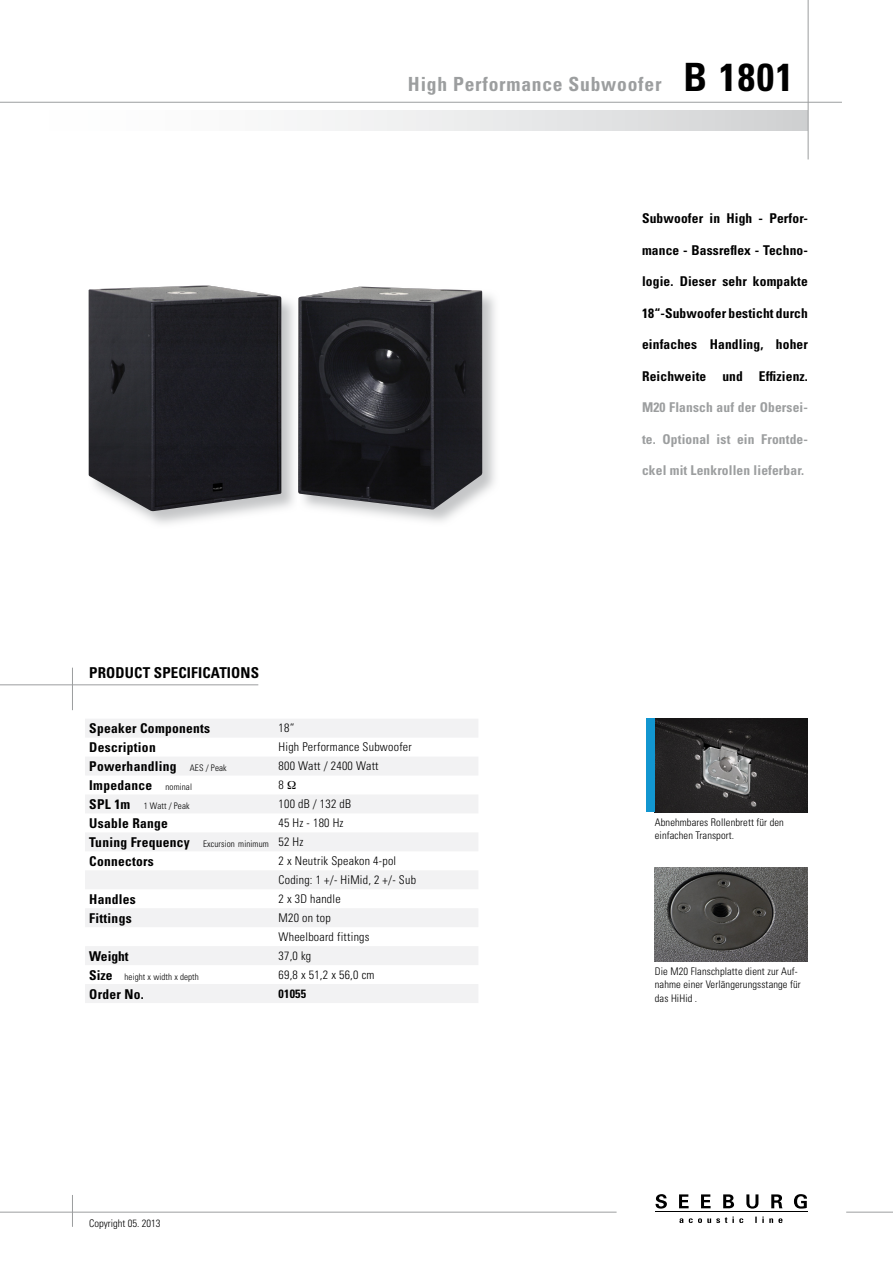
<style>
.page{position:relative;width:893px;height:1263px;background:#fff}
.page>*{position:absolute;margin:0;border:0;box-sizing:border-box;transform-origin:0 0}
.t1{font:700 condensed 39px "Univers";color:#000}
.t2{font:700 condensed 19.5px "Univers";letter-spacing:.04em;color:#9c9e9f}
.t3{font:700 condensed 15px "Univers";letter-spacing:.01em;color:#000}
.t4{font:700 condensed 13.5px "Univers";letter-spacing:.01em;color:#000}
.t5{font:700 condensed 13.5px "Univers";letter-spacing:.01em;color:#9c9e9f}
.t6{font:300 condensed 12px/18.9px "Univers";letter-spacing:.02em;color:#000}
.t7{font:700 condensed 12px "Univers";letter-spacing:.02em;color:#000}
.t8{font:300 condensed 10.5px/13.5px "Univers";letter-spacing:.01em;color:#000}
.t9{font:300 condensed 9px "Univers";letter-spacing:.01em;color:#000}
.s1{font-weight:300;font-size:9px}
.s2{font-weight:700;font-size:13.5px}
.s3{font-size:12px}
</style>
<div class="page">
<img style="left:655px;top:867px;width:153px;height:94px">
<img style="left:655px;top:719px;width:153px;height:93px">
<hr style="left:0;top:684px;width:258px;height:1px;background:#9c9e9f">
<hr style="left:72px;top:668px;width:1px;height:42px;background:#9c9e9f">
<div style="left:0;top:111px;width:808px;height:19px;background:linear-gradient(to right,#fff,#d4d5d6)"></div>
<hr style="left:0;top:102px;width:842px;height:1px;background:#9c9e9f">
<hr style="left:808px;top:0;width:1px;height:159px;background:#9c9e9f">
<hr style="left:0;top:1212px;width:617px;height:1px;background:#9c9e9f">
<hr style="left:846px;top:1212px;width:47px;height:1px;background:#9c9e9f">
<hr style="left:655px;top:1211px;width:152px;height:1px;background:#000">
<svg style="left:679px;top:1216px;width:103px;height:7px"></svg>
<svg style="left:655px;top:1194px;width:12px;height:14px"></svg>
<svg style="left:679px;top:1194px;width:10px;height:14px"></svg>
<svg style="left:701px;top:1194px;width:10px;height:14px"></svg>
<svg style="left:723px;top:1194px;width:11px;height:14px"></svg>
<svg style="left:746px;top:1194px;width:12px;height:14px"></svg>
<svg style="left:771px;top:1194px;width:11px;height:14px"></svg>
<svg style="left:794px;top:1194px;width:13px;height:14px"></svg>
<hr style="left:72px;top:1195px;width:1px;height:32px;background:#9c9e9f">
<div style="left:646px;top:719px;width:9px;height:93px;background:#1296d0"></div>
<img style="left:88px;top:290px;width:206px;height:234px">
<img style="left:89px;top:285px;width:192px;height:226px">
<img style="left:332px;top:286px;width:163px;height:236px">
<img style="left:298px;top:287px;width:184px;height:222px">
<svg style="left:85px;top:719px;width:393px;height:284px;fill:#f2f2f3"></svg>
<svg style="left:288px;top:781px;width:8px;height:8px"></svg>
<h2 class="t2" style="left:408px;top:72px;width:255px">High Performance Subwoofer</h2>
<h1 class="t1" style="left:683px;top:53px;width:111px">B 1801</h1>
<p class="t3" style="left:89px;top:663px;width:171px">PRODUCT SPECIFICATIONS</p>
<p class="t4" style="left:89px;top:720px;width:122px">Speaker Components</p>
<p class="t6" style="left:279px;top:718px;width:17px">18“</p>
<p class="t4" style="left:89px;top:739px;width:68px">Description</p>
<p class="t6" style="left:279px;top:737px;width:135px">High Performance Subwoofer</p>
<p class="t4" style="left:89px;top:758px;width:139px">Powerhandling <span class="s1">AES / Peak</span></p>
<p class="t6" style="left:279px;top:756px;width:102px">800 Watt / 2400 Watt</p>
<p class="t4" style="left:89px;top:777px;width:104px">Impedance <span class="s1">nominal</span></p>
<p class="t6" style="left:279px;top:775px;width:7px">8</p>
<p class="t9" style="left:89px;top:801px;width:102px"><span class="s2">SPL 1m</span> 1 Watt / Peak</p>
<p class="t6" style="left:279px;top:794px;width:74px">100 dB / 132 dB</p>
<p class="t4" style="left:89px;top:815px;width:80px">Usable Range</p>
<p class="t6" style="left:279px;top:813px;width:67px">45 Hz - 180 Hz</p>
<p class="t9" style="left:89px;top:838px;width:216px"><span class="s2">Tuning Frequency</span> Excursion minimum <span class="s3">52 Hz</span></p>
<p class="t4" style="left:89px;top:853px;width:66px">Connectors</p>
<p class="t6" style="left:279px;top:851px;width:139px">2 x Neutrik Speakon 4-pol<br>Coding: 1 +/- HiMid, 2 +/- Sub</p>
<p class="t4" style="left:89px;top:891px;width:48px">Handles</p>
<p class="t6" style="left:279px;top:889px;width:64px">2 x 3D handle</p>
<p class="t4" style="left:89px;top:910px;width:44px">Fittings</p>
<p class="t6" style="left:279px;top:908px;width:92px">M20 on top<br>Wheelboard fittings</p>
<p class="t4" style="left:89px;top:948px;width:41px">Weight</p>
<p class="t6" style="left:279px;top:946px;width:34px">37,0 kg</p>
<p class="t9" style="left:89px;top:971px;width:111px"><span class="s2">Size</span> height x width x depth</p>
<p class="t6" style="left:279px;top:965px;width:98px">69,8 x 51,2 x 56,0 cm</p>
<p class="t4" style="left:89px;top:986px;width:56px">Order No.</p>
<p class="t7" style="left:279px;top:986px;width:29px">01055</p>
<p class="t8" style="left:89px;top:1216px;width:73px">Copyright 05. 2013</p>
<p class="t4" style="left:642px;top:210px;width:167px">Subwoofer in High - Perfor-</p>
<p class="t4" style="left:642px;top:241px;width:167px">mance - Bassreflex - Techno-</p>
<p class="t4" style="left:642px;top:273px;width:167px">logie. Dieser sehr kompakte</p>
<p class="t4" style="left:642px;top:304px;width:167px">18“-Subwoofer besticht durch</p>
<p class="t4" style="left:642px;top:336px;width:167px">einfaches Handling, hoher</p>
<p class="t4" style="left:642px;top:367px;width:167px">Reichweite und Effizienz.</p>
<p class="t5" style="left:642px;top:399px;width:167px">M20 Flansch auf der Obersei-</p>
<p class="t5" style="left:642px;top:430px;width:167px">te. Optional ist ein Frontde-</p>
<p class="t5" style="left:642px;top:462px;width:163px">ckel mit Lenkrollen lieferbar.</p>
<p class="t8" style="left:655px;top:815px;width:131px">Abnehmbares Rollenbrett für den einfachen Transport.</p>
<p class="t8" style="left:655px;top:964px;width:148px">Die M20 Flanschplatte dient zur Auf&shy;nahme einer Verlängerungsstange für das HiHid .</p>
</div>
